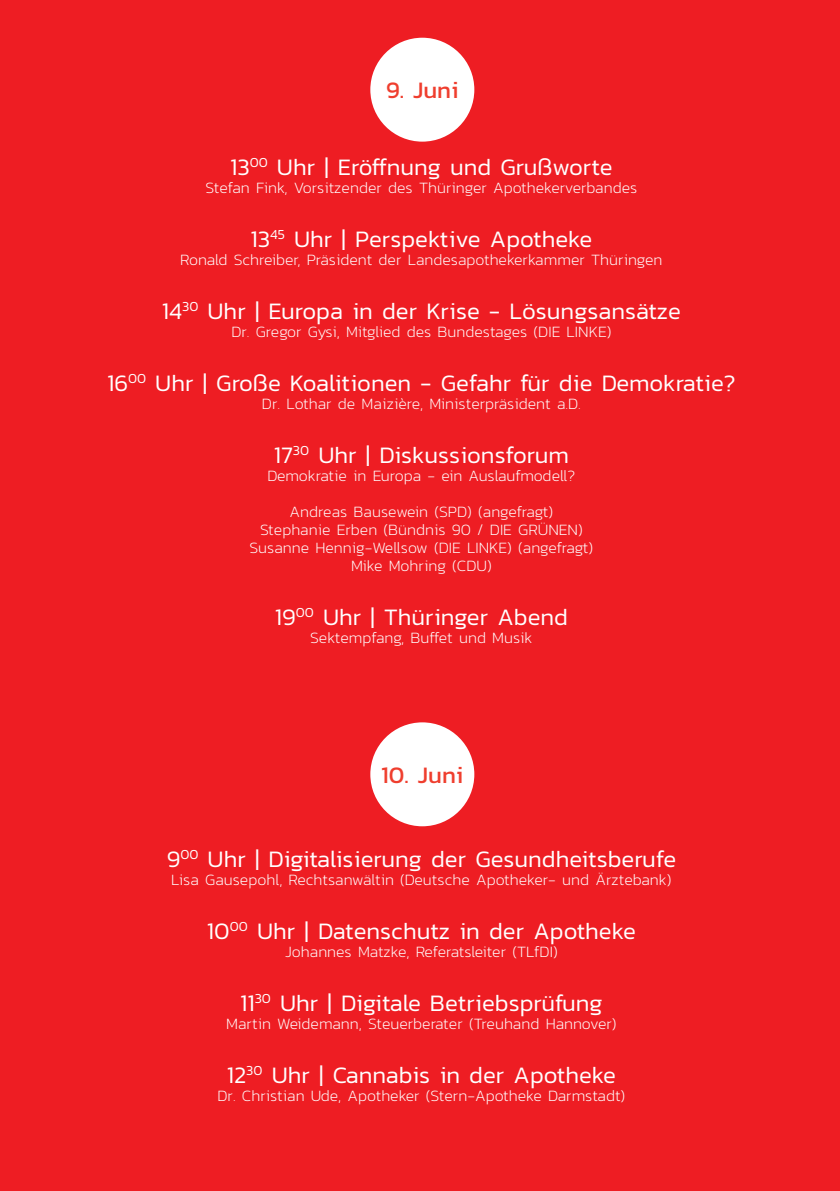
<style>
.page{position:relative;width:840px;height:1191px;background:#fff}
.page>*{position:absolute;margin:0;border:0;box-sizing:border-box;transform-origin:0 0}
.t1{font:300 24px "Kanit";color:#fff}
.Fließtext{font:24px "Kanit";color:#ef3e2e}
.t2{font:200 16px "Kanit";color:#fff}
</style>
<div class="page">
<div style="left:0;top:0;width:839px;height:1191px;background:#ee1d23"></div>
<div style="left:370px;top:38px;width:104px;height:104px;background:#fff;border-radius:50%"></div>
<div style="left:370px;top:722px;width:104px;height:104px;background:#fff;border-radius:50%"></div>
<p class="Fließtext" style="left:386px;top:73px;width:74px">9. Juni</p>
<p class="t1" style="left:230px;top:150px;width:384px">13<sup>00</sup> Uhr | Eröffnung und Grußworte</p>
<p class="t2" style="left:205px;top:177px;width:433px">Stefan Fink, Vorsitzender des Thüringer Apothekerverbandes</p>
<p class="t1" style="left:250px;top:222px;width:343px">13<sup>45</sup> Uhr | Perspektive Apotheke</p>
<p class="t2" style="left:180px;top:249px;width:483px">Ronald Schreiber, Präsident der Landesapothekerkammer Thüringen</p>
<p class="t1" style="left:162px;top:294px;width:520px">14<sup>30</sup> Uhr | Europa in der Krise - Lösungsansätze</p>
<p class="t2" style="left:231px;top:321px;width:381px">Dr. Gregor Gysi, Mitglied des Bundestages (DIE LINKE)</p>
<p class="t1" style="left:107px;top:366px;width:629px">16<sup>00</sup> Uhr | Große Koalitionen - Gefahr für die Demokratie?</p>
<p class="t2" style="left:262px;top:393px;width:320px">Dr. Lothar de Maizière, Ministerpräsident a.D.</p>
<p class="t1" style="left:273px;top:438px;width:297px">17<sup>30</sup> Uhr | Diskussionsforum</p>
<p class="t2" style="left:267px;top:465px;width:309px">Demokratie in Europa - ein Auslaufmodell?</p>
<p class="t2" style="left:289px;top:501px;width:265px">Andreas Bausewein (SPD) (angefragt)</p>
<p class="t2" style="left:260px;top:519px;width:324px">Stephanie Erben (Bündnis 90 / DIE GRÜNEN)</p>
<p class="t2" style="left:249px;top:537px;width:345px">Susanne Hennig-Wellsow (DIE LINKE) (angefragt)</p>
<p class="t2" style="left:351px;top:555px;width:142px">Mike Mohring (CDU)</p>
<p class="t1" style="left:275px;top:600px;width:294px">19<sup>00</sup> Uhr | Thüringer Abend</p>
<p class="t2" style="left:310px;top:627px;width:224px">Sektempfang, Buffet und Musik</p>
<p class="Fließtext" style="left:381px;top:757px;width:83px">10. Juni</p>
<p class="t1" style="left:166px;top:842px;width:510px">9<sup>00</sup> Uhr | Digitalisierung der Gesundheitsberufe</p>
<p class="t2" style="left:171px;top:869px;width:501px">Lisa Gausepohl, Rechtsanwältin (Deutsche Apotheker- und Ärztebank)</p>
<p class="t1" style="left:207px;top:914px;width:430px">10<sup>00</sup> Uhr | Datenschutz in der Apotheke</p>
<p class="t2" style="left:285px;top:941px;width:274px">Johannes Matzke, Referatsleiter (TLfDI)</p>
<p class="t1" style="left:240px;top:986px;width:364px">11<sup>30</sup> Uhr | Digitale Betriebsprüfung</p>
<p class="t2" style="left:226px;top:1013px;width:391px">Martin Weidemann, Steuerberater (Treuhand Hannover)</p>
<p class="t1" style="left:227px;top:1058px;width:390px">12<sup>30</sup> Uhr | Cannabis in der Apotheke</p>
<p class="t2" style="left:217px;top:1085px;width:409px">Dr. Christian Ude, Apotheker (Stern-Apotheke Darmstadt)</p>
</div>
